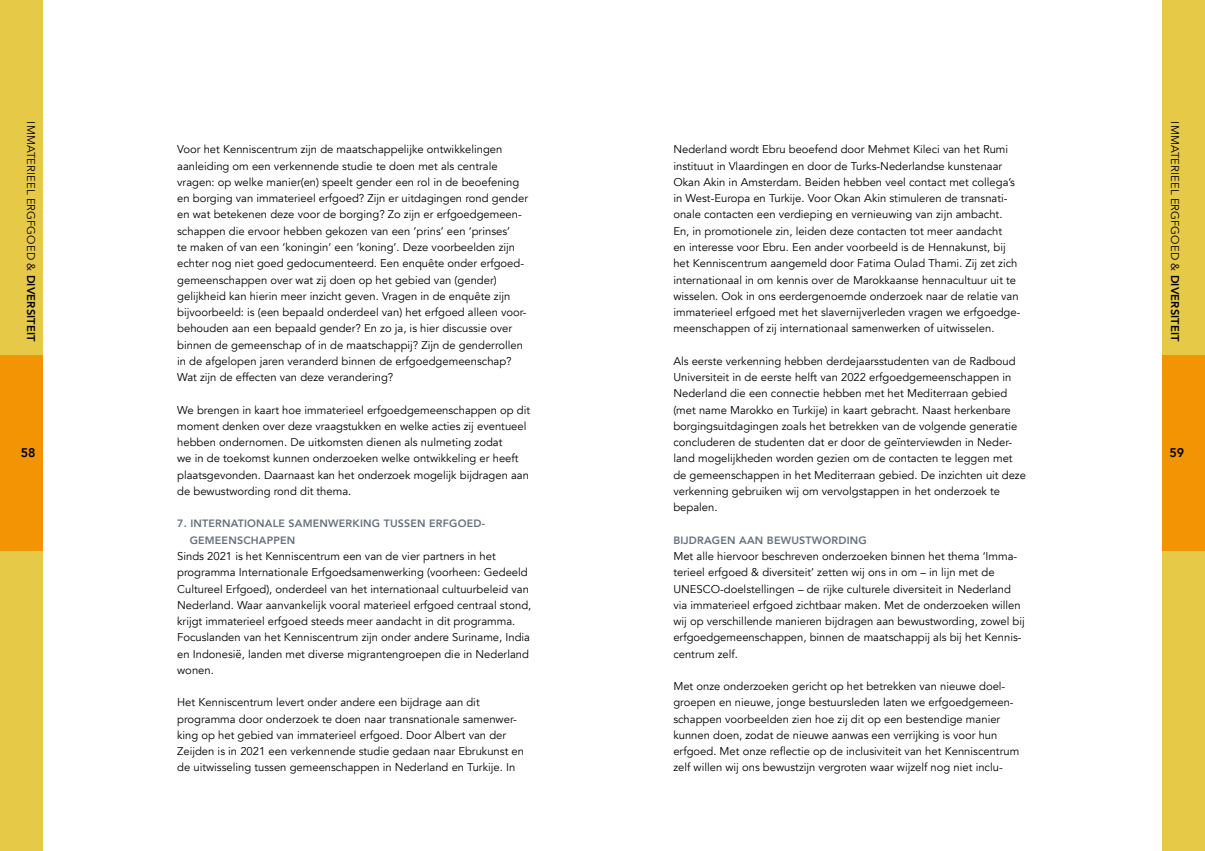
<style>
.page{position:relative;width:1205px;height:851px;background:#fff}
.page>*{position:absolute;margin:0;border:0;box-sizing:border-box;transform-origin:0 0}
.t1{font:800 12.5px "Avenir";color:#000}
.Plat{font:11.25px/16.2px "Avenir";color:#000}
.tk_vet{font:800 10.62px/16.2px "Avenir";letter-spacing:.02em;color:#64717e}
.s1{font-weight:800}
</style>
<div class="page">
<div style="left:1162px;top:0;width:43px;height:850px;background:#e7c948"></div>
<div style="left:0;top:0;width:43px;height:850px;background:#e7c948"></div>
<div style="left:1162px;top:355px;width:43px;height:195px;background:#f29404"></div>
<div style="left:0;top:355px;width:43px;height:195px;background:#f29404"></div>
<p class="Plat" style="left:39px;top:121px;width:222px;rotate:90deg">IMMATERIEEL ERGFGOED &amp; <span class="s1">DIVERSITEIT</span></p>
<p class="t1" style="left:21px;top:442px;width:16px">58</p>
<p class="Plat" style="left:177px;top:142px;width:352px">Voor het Kenniscentrum zijn de maatschappelijke ontwikkelingen aanleiding om een verkennende studie te doen met als centrale vragen: op welke manier(en) speelt gender een rol in de beoefening en borging van immaterieel erfgoed? Zijn er uitdagingen rond gender en wat betekenen deze voor de borging? Zo zijn er erfgoedgemeen&shy;schappen die ervoor hebben gekozen van een ‘prins’ een ‘prinses’<br>te maken of van een ‘koningin’ een ‘koning’. Deze voorbeelden zijn echter nog niet goed gedocumenteerd. Een enquête onder erfgoed&shy;gemeenschappen over wat zij doen op het gebied van (gender) gelijkheid kan hierin meer inzicht geven. Vragen in de enquête zijn bijvoorbeeld: is (een bepaald onderdeel van) het erfgoed alleen voor&shy;behouden aan een bepaald gender? En zo ja, is hier discussie over binnen de gemeenschap of in de maatschappij? Zijn de genderrollen in de afgelopen jaren veranderd binnen de erfgoedgemeenschap?<br>Wat zijn de effecten van deze verandering?</p>
<p class="Plat" style="left:177px;top:402px;width:354px">We brengen in kaart hoe immaterieel erfgoedgemeenschappen op dit moment denken over deze vraagstukken en welke acties zij eventueel hebben ondernomen. De uitkomsten dienen als nulmeting zodat<br>we in de toekomst kunnen onderzoeken welke ontwikkeling er heeft plaatsgevonden. Daarnaast kan het onderzoek mogelijk bijdragen aan de bewustwording rond dit thema.</p>
<p class="tk_vet" style="left:190px;top:515px;width:297px;text-indent:-12px">7. INTERNATIONALE SAMENWERKING TUSSEN ERFGOED-<br>GEMEENSCHAPPEN</p>
<p class="Plat" style="left:177px;top:548px;width:356px">Sinds 2021 is het Kenniscentrum een van de vier partners in het programma Internationale Erfgoedsamenwerking (voorheen: Gedeeld Cultureel Erfgoed), onderdeel van het internationaal cultuurbeleid van Nederland. Waar aanvankelijk vooral materieel erfgoed centraal stond, krijgt immaterieel erfgoed steeds meer aandacht in dit programma.<br>Focuslanden van het Kenniscentrum zijn onder andere Suriname, India en Indonesië, landen met diverse migrantengroepen die in Nederland wonen.</p>
<p class="Plat" style="left:177px;top:694px;width:348px">Het Kenniscentrum levert onder andere een bijdrage aan dit programma door onderzoek te doen naar transnationale samenwer&shy;king op het gebied van immaterieel erfgoed. Door Albert van der Zeijden is in 2021 een verkennende studie gedaan naar Ebrukunst en de uitwisseling tussen gemeenschappen in Nederland en Turkije. In</p>
<p class="Plat" style="left:673px;top:142px;width:349px">Nederland wordt Ebru beoefend door Mehmet Kileci van het Rumi instituut in Vlaardingen en door de Turks-Nederlandse kunstenaar Okan Akin in Amsterdam. Beiden hebben veel contact met collega’s in West-Europa en Turkije. Voor Okan Akin stimuleren de transnati&shy;onale contacten een verdieping en vernieuwing van zijn ambacht.<br>En, in promotionele zin, leiden deze contacten tot meer aandacht<br>en interesse voor Ebru. Een ander voorbeeld is de Hennakunst, bij het Kenniscentrum aangemeld door Fatima Oulad Thami. Zij zet zich internationaal in om kennis over de Marokkaanse hennacultuur uit te wisselen. Ook in ons eerdergenoemde onderzoek naar de relatie van immaterieel erfgoed met het slavernijverleden vragen we erfgoedge&shy;meenschappen of zij internationaal samenwerken of uitwisselen.</p>
<p class="Plat" style="left:673px;top:353px;width:354px">Als eerste verkenning hebben derdejaarsstudenten van de Radboud Universiteit in de eerste helft van 2022 erfgoedgemeenschappen in Nederland die een connectie hebben met het Mediterraan gebied (met name Marokko en Turkije) in kaart gebracht. Naast herkenbare borgingsuitdagingen zoals het betrekken van de volgende generatie concluderen de studenten dat er door de geïnterviewden in Neder&shy;land mogelijkheden worden gezien om de contacten te leggen met de gemeenschappen in het Mediterraan gebied. De inzichten uit deze verkenning gebruiken wij om vervolgstappen in het onderzoek te bepalen.</p>
<p class="tk_vet" style="left:673px;top:532px;width:195px">BIJDRAGEN AAN BEWUSTWORDING</p>
<p class="Plat" style="left:673px;top:548px;width:353px">Met alle hiervoor beschreven onderzoeken binnen het thema ‘Imma&shy;terieel erfgoed &amp; diversiteit’ zetten wij ons in om – in lijn met de UNESCO-doelstellingen – de rijke culturele diversiteit in Nederland via immaterieel erfgoed zichtbaar maken. Met de onderzoeken willen wij op verschillende manieren bijdragen aan bewustwording, zowel bij erfgoedgemeenschappen, binnen de maatschappij als bij het Kennis&shy;centrum zelf.</p>
<p class="Plat" style="left:673px;top:678px;width:347px">Met onze onderzoeken gericht op het betrekken van nieuwe doel&shy;groepen en nieuwe, jonge bestuursleden laten we erfgoedgemeen&shy;schappen voorbeelden zien hoe zij dit op een bestendige manier kunnen doen, zodat de nieuwe aanwas een verrijking is voor hun erfgoed. Met onze reflectie op de inclusiviteit van het Kenniscentrum zelf willen wij ons bewustzijn vergroten waar wijzelf nog niet inclu-</p>
<p class="Plat" style="left:1183px;top:121px;width:222px;rotate:90deg">IMMATERIEEL ERGFGOED &amp; <span class="s1">DIVERSITEIT</span></p>
<p class="t1" style="left:1169px;top:442px;width:16px">59</p>
</div>
